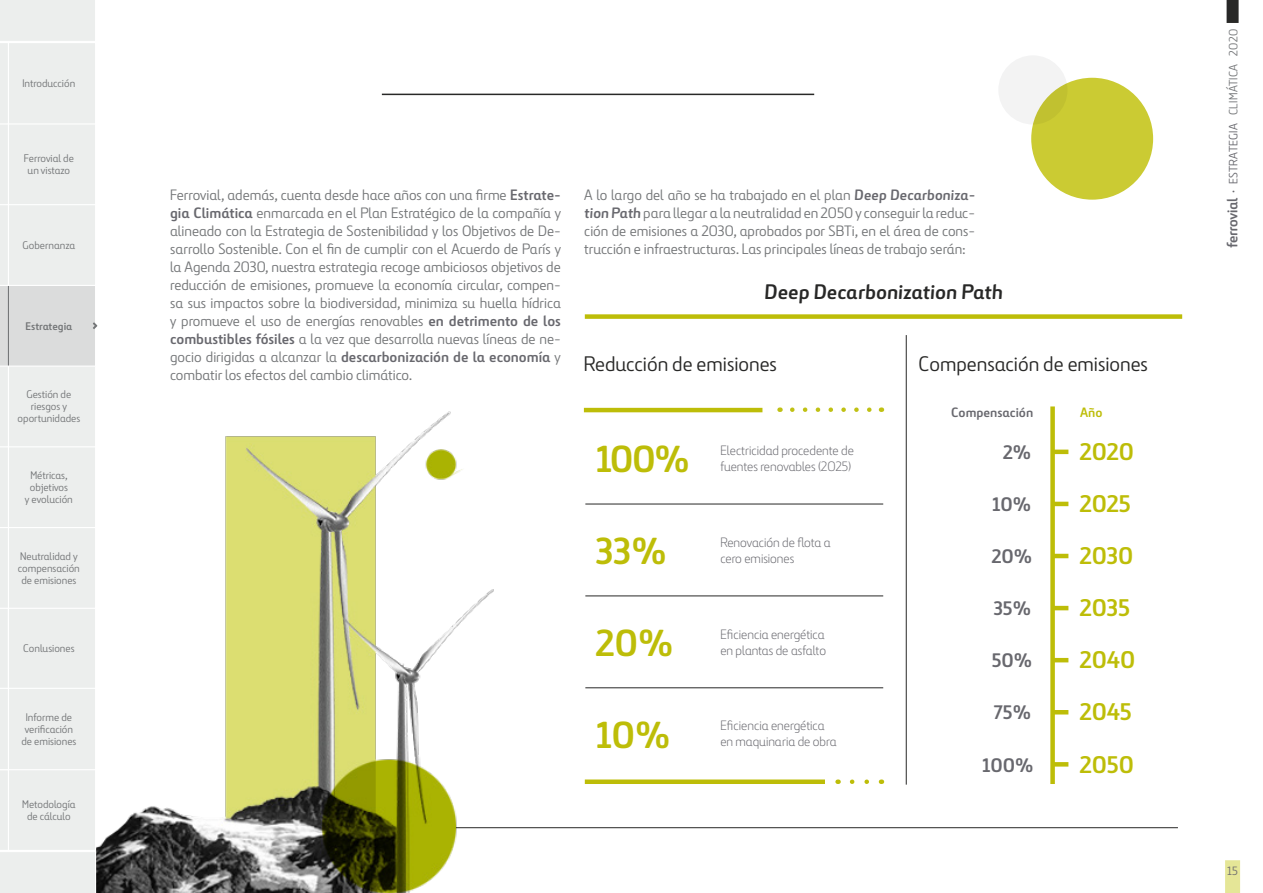
<style>
.page{position:relative;width:1263px;height:893px;background:#fff}
.page>*{position:absolute;margin:0;border:0;box-sizing:border-box;transform-origin:0 0}
.t1{font:700 37.5px "Ferrovial";letter-spacing:-.01em;color:#bdbd08}
.t2{font:700 24px "Ferrovial";color:#bdbd08}
.t3{font:21px "Ferrovial";color:#282827}
.t4{font:700 21px "Ferrovial";color:#282827}
.t5{font:700 19.5px "Ferrovial";color:#68686e}
.t6{font:15px/18px "Ferrovial";color:#747678;text-align:justify}
.t7{font:300 13.5px/16.2px "Ferrovial";color:#68686e}
.t8{font:700 13.5px "Ferrovial";color:#68686e}
.t9{font:700 13.5px "Ferrovial";color:#bdbd08}
.t10{font:12px "Ferrovial";letter-spacing:.025em;color:#747678}
.t11{font:12px "Ferrovial";color:#706f6f}
.t12{font:10.95px/12px "Ferrovial";color:#747678;text-align:center}
.t13{font:700 10.95px "Ferrovial";color:#747678}
.s1{font-weight:700;color:#68686e}
.s2{font-size:15px;color:#68686e}
.s3{color:#68686e}
</style>
<div class="page">
<hr style="left:172px;top:827px;width:1006px;height:1px;background:#282827">
<hr style="left:906px;top:335px;width:1px;height:450px;background:#282827">
<hr style="left:585px;top:504px;width:298px;height:1px;background:#282827">
<hr style="left:585px;top:596px;width:298px;height:1px;background:#282827">
<hr style="left:585px;top:687px;width:298px;height:1px;background:#282827">
<hr style="left:584px;top:408px;width:178px;height:4px;background:#bdbd08">
<div style="left:585px;top:314px;width:597px;height:5px;background:#bdbd08"></div>
<div style="left:585px;top:779px;width:240px;height:5px;background:#bdbd08"></div>
<svg style="left:792px;top:407px;width:80px;height:5px"></svg>
<svg style="left:852px;top:779px;width:17px;height:5px"></svg>
<img style="left:97px;top:411px;width:417px;height:482px">
<hr style="left:382px;top:94px;width:432px;height:1px;background:#282827">
<div style="left:1050px;top:406px;width:5px;height:378px;background:#bdbd08"></div>
<hr style="left:1052px;top:502px;width:16px;height:4px;background:#bdbd08">
<hr style="left:1052px;top:450px;width:16px;height:4px;background:#bdbd08">
<hr style="left:1052px;top:710px;width:16px;height:4px;background:#bdbd08">
<hr style="left:1052px;top:606px;width:16px;height:4px;background:#bdbd08">
<hr style="left:1052px;top:554px;width:16px;height:4px;background:#bdbd08">
<div style="left:1052px;top:762px;width:16px;height:5px;background:#bdbd08"></div>
<hr style="left:1052px;top:658px;width:16px;height:4px;background:#bdbd08">
<div style="left:1031px;top:78px;width:122px;height:122px;background:#cbcb33;border-radius:50%"></div>
<svg style="left:998px;top:55px;width:69px;height:70px;fill:#f3f3f3"></svg>
<svg style="left:0;top:0;width:97px;height:893px"></svg>
<div style="left:1226px;top:0;width:12px;height:23px;background:#282827"></div>
<div style="left:1225px;top:860px;width:15px;height:33px;background:#e5e697"></div>
<div style="left:8px;top:43px;width:87px;height:80px;background:#eceeed"></div>
<div style="left:8px;top:125px;width:87px;height:79px;background:#eceeed"></div>
<div style="left:8px;top:205px;width:87px;height:80px;background:#eceeed"></div>
<div style="left:8px;top:367px;width:87px;height:79px;background:#eceeed"></div>
<div style="left:8px;top:528px;width:87px;height:80px;background:#eceeed"></div>
<div style="left:8px;top:689px;width:87px;height:80px;background:#eceeed"></div>
<div style="left:8px;top:286px;width:87px;height:80px;background:#dbdcdc"></div>
<div style="left:8px;top:447px;width:87px;height:80px;background:#eceeed"></div>
<div style="left:8px;top:609px;width:87px;height:79px;background:#eceeed"></div>
<div style="left:8px;top:770px;width:87px;height:80px;background:#eceeed"></div>
<p class="t12" style="left:23px;top:77px;width:54px">Introducción</p>
<p class="t12" style="left:24px;top:152px;width:52px">Ferrovial de un vistazo</p>
<p class="t12" style="left:23px;top:239px;width:54px">Gobernanza</p>
<p class="t13" style="left:25px;top:319px;width:48px">Estrategia</p>
<p class="t12" style="left:18px;top:388px;width:64px">Gestión de riesgos y oportunidades</p>
<p class="t12" style="left:25px;top:469px;width:49px">Métricas, objetivos<br>y evolución</p>
<p class="t12" style="left:18px;top:550px;width:63px">Neutralidad y compensación de emisiones</p>
<p class="t12" style="left:23px;top:642px;width:53px">Conlusiones</p>
<p class="t12" style="left:21px;top:711px;width:56px">Informe de verificación de emisiones</p>
<p class="t12" style="left:22px;top:798px;width:55px">Metodología de cálculo</p>
<p class="t6" style="left:170px;top:185px;width:392px">Ferrovial, además, cuenta desde hace años con una firme <span class="s1">Estrate&shy;gia Climática</span> enmarcada en el Plan Estratégico de la compañía y alineado con la Estrategia de Sostenibilidad y los Objetivos de De&shy;sarrollo Sostenible. Con el fin de cumplir con el Acuerdo de París y la Agenda 2030, nuestra estrategia recoge ambiciosos objetivos de reducción de emisiones, promueve la economía circular, compen&shy;sa sus impactos sobre la biodiversidad, minimiza su huella hídrica y promueve el uso de energías renovables <span class="s1">en detrimento de los combustibles fósiles</span> a la vez que desarrolla nuevas líneas de ne&shy;gocio dirigidas a alcanzar la <span class="s1">descarbonización de la economía</span> y combatir los efectos del cambio climático.</p>
<p class="t6" style="left:584px;top:185px;width:394px">A lo largo del año se ha trabajado en el plan <span class="s1">Deep Decarboniza&shy;tion Path</span> para llegar a la neutralidad en 2050 y conseguir la reduc&shy;ción de emisiones a 2030, aprobados por SBTi, en el área de cons&shy;trucción e infraestructuras. Las principales líneas de trabajo serán:</p>
<h3 class="t4" style="left:764px;top:278px;width:242px">Deep Decarbonization Path</h3>
<h3 class="t3" style="left:584px;top:350px;width:195px">Reducción de emisiones</h3>
<h3 class="t3" style="left:919px;top:350px;width:231px">Compensación de emisiones</h3>
<h1 class="t1" style="left:596px;top:436px;width:96px">100%</h1>
<h1 class="t1" style="left:596px;top:528px;width:72px">33%</h1>
<p class="t7" style="left:720px;top:442px;width:135px">Electricidad procedente de fuentes renovables (2025)</p>
<p class="t7" style="left:720px;top:534px;width:112px">Renovación de flota a cero emisiones</p>
<h1 class="t1" style="left:596px;top:619px;width:79px">20%</h1>
<p class="t7" style="left:720px;top:626px;width:107px">Eficiencia energética en plantas de asfalto</p>
<h1 class="t1" style="left:596px;top:711px;width:76px">10%</h1>
<p class="t7" style="left:720px;top:717px;width:118px">Eficiencia energética en maquinaria de obra</p>
<p class="t8" style="left:951px;top:404px;width:84px">Compensación</p>
<p class="t9" style="left:1080px;top:403px;width:24px">Año</p>
<h3 class="t5" style="left:1003px;top:440px;width:30px">2%</h3>
<h2 class="t2" style="left:1080px;top:437px;width:56px">2020</h2>
<h3 class="t5" style="left:992px;top:492px;width:40px">10%</h3>
<h2 class="t2" style="left:1080px;top:489px;width:53px">2025</h2>
<h3 class="t5" style="left:992px;top:544px;width:42px">20%</h3>
<h2 class="t2" style="left:1080px;top:541px;width:55px">2030</h2>
<h3 class="t5" style="left:994px;top:596px;width:39px">35%</h3>
<h2 class="t2" style="left:1080px;top:593px;width:52px">2035</h2>
<h3 class="t5" style="left:992px;top:648px;width:42px">50%</h3>
<h2 class="t2" style="left:1080px;top:645px;width:57px">2040</h2>
<h3 class="t5" style="left:994px;top:700px;width:39px">75%</h3>
<h2 class="t2" style="left:1080px;top:697px;width:54px">2045</h2>
<h3 class="t5" style="left:982px;top:753px;width:53px">100%</h3>
<h2 class="t2" style="left:1080px;top:749px;width:56px">2050</h2>
<p class="t10" style="left:1226px;top:248px;width:221px;rotate:-90deg"><span class="s2">∆</span> <span class="s1">·</span> <span class="s3">ESTRATEGIA</span> CLIMÁTICA 2020</p>
<p class="t11" style="left:1227px;top:863px;width:12px">15</p>
</div>
